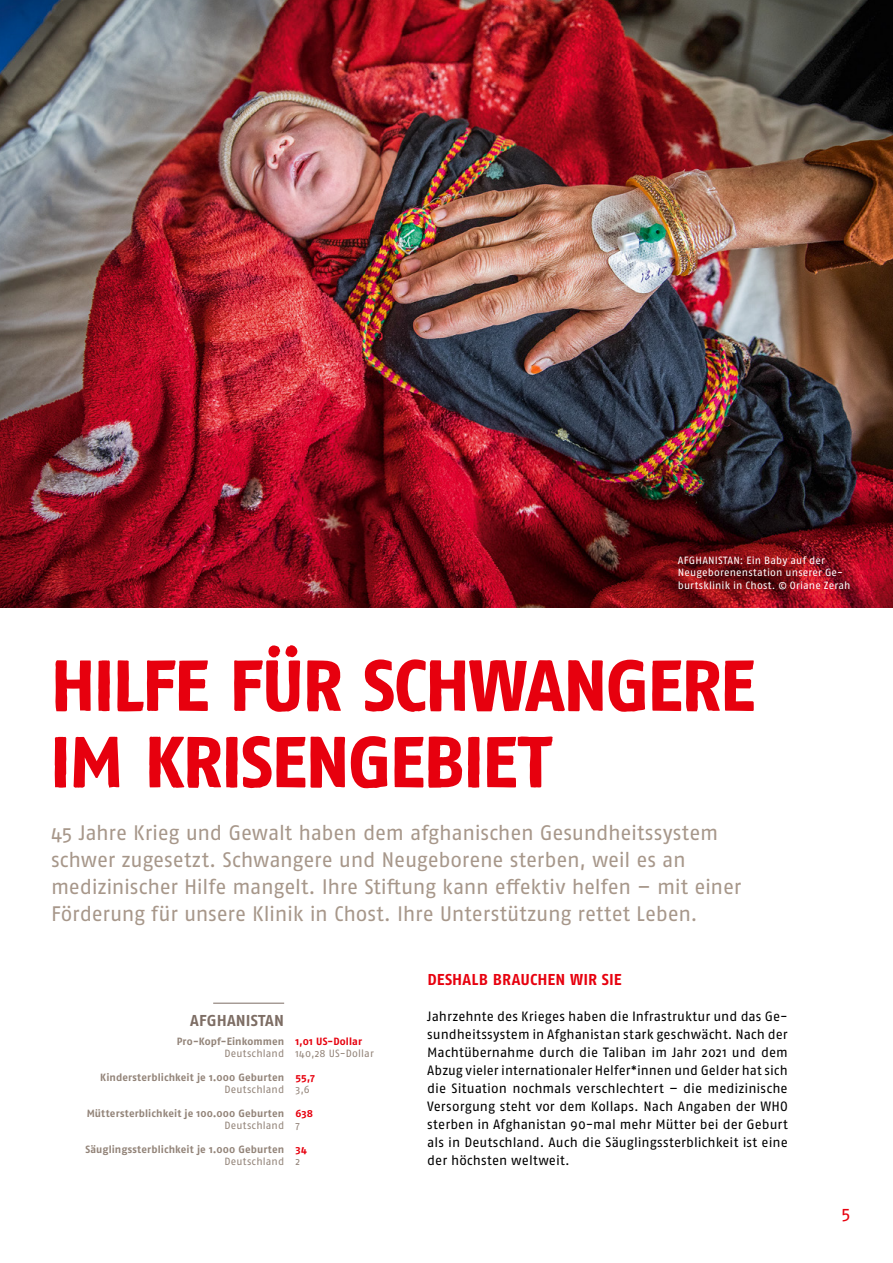
<style>
.page{position:relative;width:893px;height:1263px;background:#fff}
.page>*{position:absolute;margin:0;border:0;box-sizing:border-box;transform-origin:0 0}
.t1{font:72px/76.5px "Fago Rough Bold Lf";letter-spacing:-.02em;color:#e7000e}
.t2{font:21px/27px "Fago OT";letter-spacing:-.015em;color:#a7978a}
.t3{font:18px "Fago OT";color:#e7000e}
.t4{font:700 15.75px "Fago OT";letter-spacing:.005em;color:#e7000e}
.t5{font:700 15.75px "Fago OT";letter-spacing:.01em;color:#7d6d64}
.t6{font:13.5px/18px "Fago OT";letter-spacing:.005em;color:#000;text-align:justify}
.t7{font:700 10.5px "Fago OT";letter-spacing:.01em;color:#938479}
.t8{font:10.5px/12.8px "Fago OT";letter-spacing:.01em;color:#fff}
.t9{font:10.5px "Fago OT";letter-spacing:.015em;color:#938479}
.t10{font:700 10.5px "Fago OT";letter-spacing:.01em;color:#e7000e}
</style>
<div class="page">
<img style="left:0;top:0;width:893px;height:607px">
<hr style="left:213px;top:1003px;width:71px;height:1px;background:#7d6d64">
<p class="t8" style="left:678px;top:553px;width:174px">AFGHANISTAN: Ein Baby auf der<br>Neugeborenenstation unserer Ge&shy;burtsklinik in Chost. © Oriane Zerah</p>
<h1 class="t1" style="left:51px;top:647px;width:706px">HILFE FÜR SCHWANGERE<br>IM KRISENGEBIET</h1>
<p class="t2" style="left:51px;top:819px;width:692px">45 Jahre Krieg und Gewalt haben dem afghanischen Gesundheitssystem schwer zugesetzt. Schwangere und Neugeborene sterben, weil es an medizinischer Hilfe mangelt. Ihre Stiftung kann effektiv helfen – mit einer Förderung für unsere Klinik in Chost. Ihre Unterstützung rettet Leben.</p>
<p class="t5" style="left:190px;top:1011px;width:95px">AFGHANISTAN</p>
<p class="t7" style="left:177px;top:1034px;width:109px">Pro-Kopf-Einkommen</p>
<p class="t9" style="left:224px;top:1046px;width:61px">Deutschland</p>
<p class="t7" style="left:100px;top:1071px;width:186px">Kindersterblichkeit je 1.000 Geburten</p>
<p class="t9" style="left:224px;top:1083px;width:61px">Deutschland</p>
<p class="t7" style="left:87px;top:1107px;width:199px">Müttersterblichkeit je 100.000 Geburten</p>
<p class="t9" style="left:224px;top:1119px;width:61px">Deutschland</p>
<p class="t7" style="left:85px;top:1143px;width:200px">Säuglingssterblichkeit je 1.000 Geburten</p>
<p class="t9" style="left:224px;top:1155px;width:61px">Deutschland</p>
<p class="t10" style="left:296px;top:1035px;width:68px">1,01 US-Dollar</p>
<p class="t9" style="left:296px;top:1047px;width:80px">140,28 US-Dollar</p>
<p class="t10" style="left:296px;top:1071px;width:21px">55,7</p>
<p class="t9" style="left:296px;top:1083px;width:16px">3,6</p>
<p class="t10" style="left:296px;top:1107px;width:19px">638</p>
<p class="t9" style="left:296px;top:1119px;width:6px">7</p>
<p class="t10" style="left:296px;top:1143px;width:13px">34</p>
<p class="t9" style="left:296px;top:1155px;width:6px">2</p>
<p class="t4" style="left:427px;top:970px;width:196px">DESHALB BRAUCHEN WIR SIE</p>
<p class="t6" style="left:427px;top:1007px;width:362px">Jahrzehnte des Krieges haben die Infrastruktur und das Ge&shy;sundheitssystem in Afghanistan stark geschwächt. Nach der Machtübernahme durch die Taliban im Jahr 2021 und dem Abzug vieler internationaler Helfer*innen und Gelder hat sich die Situation nochmals verschlechtert – die medizinische Versorgung steht vor dem Kollaps. Nach Angaben der WHO sterben in Afghanistan 90-mal mehr Mütter bei der Geburt als in Deutschland. Auch die Säuglingssterblichkeit ist eine der höchsten weltweit.</p>
<h3 class="t3" style="left:841px;top:1202px;width:11px">5</h3>
</div>
